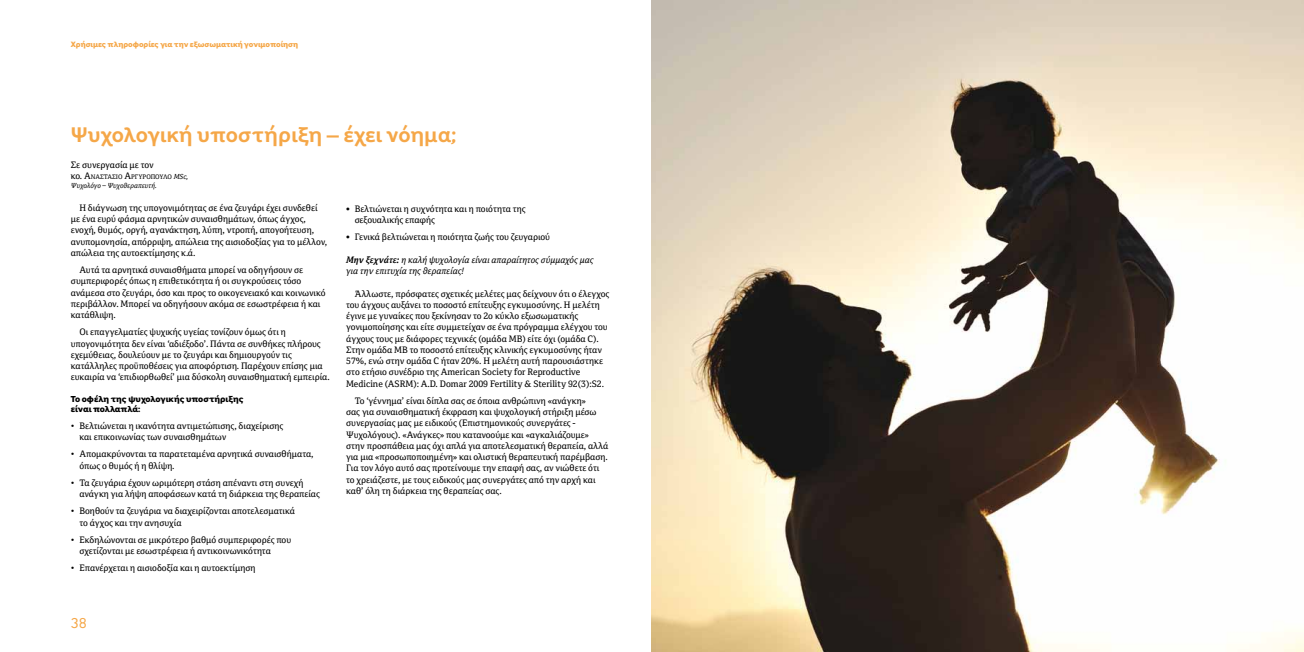
<style>
.page{position:relative;width:1304px;height:652px;background:#fff}
.page>*{position:absolute;margin:0;border:0;box-sizing:border-box;transform-origin:0 0}
.t1{font:700 22px "Inter Face Greek";color:#f5a748}
.t2{font:15px "Inter Face Greek";color:#f5a748}
.t3{font:9px/11.2px "Cordale Grk";color:#000}
.t4{font:italic 9px/11.2px "Cordale Grk";color:#000}
.t5{font:9px/10px "Inter Face Greek X Bold";color:#000}
.t6{font:8px "Inter Face Greek X Bold";color:#f5a748}
.t7{font:italic 7px "Cordale Grk";color:#000}
.t8{font:6.3px "Cordale Grk";letter-spacing:-.015em;color:#000}
.s1{font-size:9px}
.s2{font-style:italic;font-size:7px}
.s3{font-weight:700}
</style>
<div class="page">
<img style="left:652px;top:0;width:652px;height:652px">
<p class="t6" style="left:71px;top:39px;width:229px">Χρήσιμες πληροφορίες για την εξωσωματική γονιμοποίηση</p>
<h1 class="t1" style="left:71px;top:122px;width:387px">Ψυχολογική υποστήριξη – έχει νόημα;</h1>
<p class="t3" style="left:71px;top:159px;width:84px">Σε συνεργασία με τον</p>
<p class="t8" style="left:71px;top:173px;width:119px"><span class="s1">κο.</span> <span class="s1">Α</span>ναστάσιο <span class="s1">Α</span>ργυρόπουλο <span class="s2">MSc,</span></p>
<p class="t7" style="left:71px;top:182px;width:88px">Ψυχολόγο – Ψυχοθεραπευτή.</p>
<p class="t3" style="left:71px;top:202px;width:258px;text-indent:9px">Η διάγνωση της υπογονιμότητας σε ένα ζευγάρι έχει συνδεθεί με ένα ευρύ φάσμα αρνητικών συναισθημάτων, όπως άγχος, ενοχή, θυμός, οργή, αγανάκτηση, λύπη, ντροπή, απογοήτευση, ανυπομονησία, απόρριψη, απώλεια της αισιοδοξίας για το μέλλον, απώλεια της αυτοεκτίμησης κ.ά.</p>
<p class="t3" style="left:71px;top:264px;width:256px;text-indent:9px">Αυτά τα αρνητικά συναισθήματα μπορεί να οδηγήσουν σε συμπεριφορές όπως η επιθετικότητα ή οι συγκρούσεις τόσο ανάμεσα στο ζευγάρι, όσο και προς το οικογενειακό και κοινωνικό περιβάλλον. Μπορεί να οδηγήσουν ακόμα σε εσωστρέφεια ή και κατάθλιψη.</p>
<p class="t3" style="left:71px;top:327px;width:260px;text-indent:9px">Οι επαγγελματίες ψυχικής υγείας τονίζουν όμως ότι η υπογονιμότητα δεν είναι ‘αδιέξοδο’. Πάντα σε συνθήκες πλήρους εχεμύθειας, δουλεύουν με το ζευγάρι και δημιουργούν τις κατάλληλες προϋποθέσεις για αποφόρτιση. Παρέχουν επίσης μια ευκαιρία να ‘επιδιορθωθεί’ μια δύσκολη συναισθηματική εμπειρία.</p>
<p class="t5" style="left:71px;top:393px;width:174px">Το οφέλη της ψυχολογικής υποστήριξης είναι πολλαπλά:</p>
<p class="t3" style="left:79px;top:420px;width:206px;text-indent:-9px">• Βελτιώνεται η ικανότητα αντιμετώπισης, διαχείρισης και επικοινωνίας των συναισθημάτων</p>
<p class="t3" style="left:79px;top:449px;width:236px;text-indent:-9px">• Απομακρύνονται τα παρατεταμένα αρνητικά συναισθήματα, όπως ο θυμός ή η θλίψη.</p>
<p class="t3" style="left:79px;top:477px;width:242px;text-indent:-9px">• Τα ζευγάρια έχουν ωριμότερη στάση απέναντι στη συνεχή ανάγκη για λήψη αποφάσεων κατά τη διάρκεια της θεραπείας</p>
<p class="t3" style="left:79px;top:506px;width:217px;text-indent:-9px">• Βοηθούν τα ζευγάρια να διαχειρίζονται αποτελεσματικά το άγχος και την ανησυχία</p>
<p class="t3" style="left:79px;top:534px;width:213px;text-indent:-9px">• Εκδηλώνονται σε μικρότερο βαθμό συμπεριφορές που σχετίζονται με εσωστρέφεια ή αντικοινωνικότητα</p>
<p class="t3" style="left:71px;top:563px;width:186px">• Επανέρχεται η αισιοδοξία και η αυτοεκτίμηση</p>
<p class="t3" style="left:355px;top:203px;width:172px;text-indent:-9px"><span class="s3">•</span> Βελτιώνεται η συχνότητα και η ποιότητα της σεξουαλικής επαφής</p>
<p class="t3" style="left:346px;top:232px;width:205px"><span class="s3">•</span> Γενικά βελτιώνεται η ποιότητα ζωής του ζευγαριού</p>
<p class="t4" style="left:346px;top:254px;width:249px"><span class="s3">Μην ξεχνάτε:</span> η καλή ψυχολογία είναι απαραίτητος σύμμαχός μας για την επιτυχία της θεραπείας!</p>
<p class="t3" style="left:346px;top:288px;width:265px;text-indent:9px">Άλλωστε, πρόσφατες σχετικές μελέτες μας δείχνουν ότι ο έλεγχος του άγχους αυξάνει το ποσοστό επίτευξης εγκυμοσύνης. Η μελέτη έγινε με γυναίκες που ξεκίνησαν το 2ο κύκλο εξωσωματικής γονιμοποίησης και είτε συμμετείχαν σε ένα πρόγραμμα ελέγχου του άγχους τους με διάφορες τεχνικές (ομάδα MB) είτε όχι (ομάδα C).<br>Στην ομάδα ΜΒ το ποσοστό επίτευξης κλινικής εγκυμοσύνης ήταν 57%, ενώ στην ομάδα C ήταν 20%. Η μελέτη αυτή παρουσιάστηκε στο ετήσιο συνέδριο της American Society for Reproductive Medicine (ASRM): A.D. Domar 2009 Fertility &amp; Sterility 92(3):S2.</p>
<p class="t3" style="left:346px;top:395px;width:264px;text-indent:9px">Το ‘γέννημα’ είναι δίπλα σας σε όποια ανθρώπινη «ανάγκη»<br>σας για συναισθηματική έκφραση και ψυχολογική στήριξη μέσω συνεργασίας μας με ειδικούς (Επιστημονικούς συνεργάτες - Ψυχολόγους). «Ανάγκες» που κατανοούμε και «αγκαλιάζουμε» στην προσπάθεια μας όχι απλά για αποτελεσματική θεραπεία, αλλά για μια «προσωποποιημένη» και ολιστική θεραπευτική παρέμβαση.<br>Για τον λόγο αυτό σας προτείνουμε την επαφή σας, αν νιώθετε ότι το χρειάζεστε, με τους ειδικούς μας συνεργάτες από την αρχή και καθ’ όλη τη διάρκεια της θεραπείας σας.</p>
<h2 class="t2" style="left:71px;top:614px;width:18px">38</h2>
</div>
